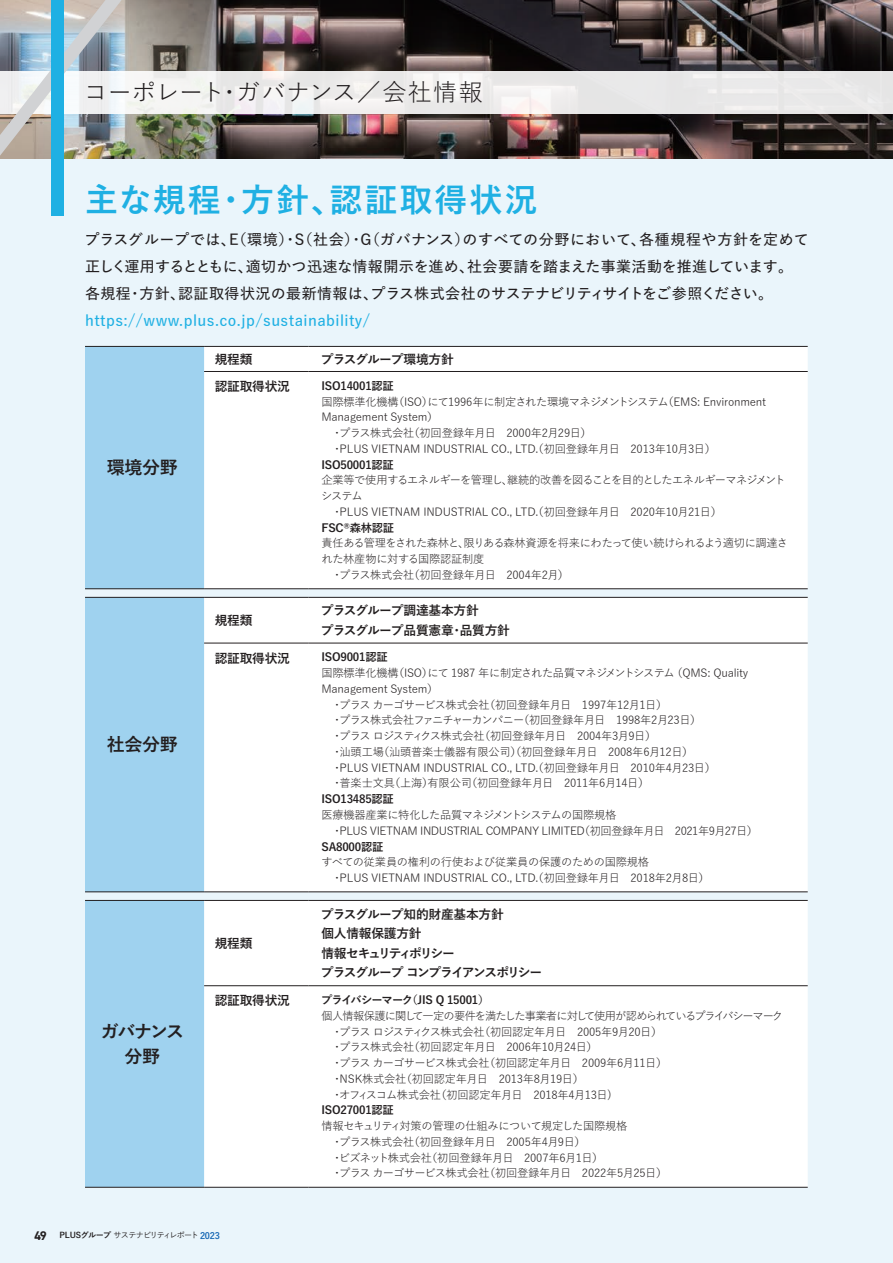
<style>
.page{position:relative;width:893px;height:1263px;background:#fff}
.page>*{position:absolute;margin:0;border:0;box-sizing:border-box;transform-origin:0 0}
.t1{font:700 33px "Yu Go Pr 6 N";letter-spacing:.06em;color:#1fb0e3}
.t2{font:24px "Yu Go Pr 6 N";letter-spacing:.005em;color:#231f20}
.本文{font:700 18px "Yu Go Pr 6 N";letter-spacing:-.02em;color:#231f20}
.t3{font:600 15px/27px "Yu Go Pr 6 N";letter-spacing:.015em;color:#231f20}
.t4{font:600 15px "Yu Go Pr 6 N";letter-spacing:.03em;color:#1fb0e3}
.本文-2{font:700 12.75px "Yu Go Pr 6 N";letter-spacing:-.02em;color:#231f20}
.本文-3{font:700 12.75px "Yu Go Pr 6 N";letter-spacing:-.105em;color:#231f20}
.本文-4{font:700 12.75px "Yu Go Pr 6 N";letter-spacing:-.15em;color:#231f20}
.本文-5{font:700 12.75px "Yu Go Pr 6 N";letter-spacing:-.06em;color:#231f20}
.本文-6{font:11.25px/15.8px "Yu Go Pr 6 N";letter-spacing:-.02em;color:#231f20}
.本文-7{font:11.25px "Yu Go Pr 6 N";letter-spacing:-.04em;color:#231f20}
.本文-8{font:11.25px "Yu Go Pr 6 N";letter-spacing:-.045em;color:#231f20}
.本文-9{font:700 11.25px "Yu Go Pr 6 N";letter-spacing:-.02em;color:#231f20}
.本文-10{font:11.25px/15.8px "Yu Go Pr 6 N";letter-spacing:-.07em;color:#231f20}
.本文-11{font:11.25px "Yu Go Pr 6 N";letter-spacing:-.095em;color:#231f20}
.本文-12{font:700 11.25px "Yu Go Pr 6 N";letter-spacing:-.065em;color:#231f20}
.t5{font:500 8.1px "Yu Go Pr 6 N";letter-spacing:-.11em;color:#231f20}
.s1{font-family:"DIN Next LT Pro";font-weight:700;font-size:12.75px}
.s2{font-weight:700}
.s3{font-weight:700;font-size:9px;color:#1768b4}
</style>
<div class="page">
<div style="left:0;top:159px;width:893px;height:1104px;background:#eaf5fb"></div>
<img style="left:0;top:0;width:893px;height:159px">
<div style="left:0;top:71px;width:893px;height:42px;background:linear-gradient(to bottom,#ececeb,#eeeded)"></div>
<img style="left:0;top:0;width:122px;height:156px">
<div style="left:51px;top:0;width:13px;height:216px;background:#1fb0e3"></div>
<div style="left:85px;top:346px;width:119px;height:243px;background:#9fd2ef"></div>
<div style="left:205px;top:347px;width:603px;height:241px;background:#fff"></div>
<hr style="left:204px;top:371px;width:105px;height:1px;background:#231f20">
<hr style="left:309px;top:371px;width:499px;height:1px;background:#231f20">
<hr style="left:85px;top:346px;width:119px;height:1px;background:#231f20">
<hr style="left:85px;top:588px;width:119px;height:1px;background:#231f20">
<hr style="left:204px;top:346px;width:105px;height:1px;background:#231f20">
<hr style="left:309px;top:346px;width:499px;height:1px;background:#231f20">
<hr style="left:204px;top:588px;width:105px;height:1px;background:#231f20">
<hr style="left:309px;top:588px;width:499px;height:1px;background:#231f20">
<div style="left:85px;top:597px;width:119px;height:295px;background:#9fd2ef"></div>
<div style="left:204px;top:598px;width:604px;height:293px;background:#fff"></div>
<hr style="left:204px;top:643px;width:105px;height:1px;background:#231f20">
<hr style="left:309px;top:643px;width:499px;height:1px;background:#231f20">
<hr style="left:85px;top:597px;width:119px;height:1px;background:#231f20">
<hr style="left:85px;top:891px;width:119px;height:1px;background:#231f20">
<hr style="left:204px;top:597px;width:105px;height:1px;background:#231f20">
<hr style="left:309px;top:597px;width:499px;height:1px;background:#231f20">
<hr style="left:204px;top:891px;width:105px;height:1px;background:#231f20">
<hr style="left:309px;top:891px;width:499px;height:1px;background:#231f20">
<div style="left:85px;top:900px;width:119px;height:287px;background:#9fd2ef"></div>
<div style="left:204px;top:901px;width:604px;height:286px;background:#fff"></div>
<hr style="left:204px;top:985px;width:105px;height:1px;background:#231f20">
<hr style="left:309px;top:985px;width:499px;height:1px;background:#231f20">
<hr style="left:85px;top:900px;width:119px;height:1px;background:#231f20">
<hr style="left:85px;top:1187px;width:119px;height:1px;background:#231f20">
<hr style="left:204px;top:900px;width:105px;height:1px;background:#231f20">
<hr style="left:309px;top:900px;width:499px;height:1px;background:#231f20">
<hr style="left:204px;top:1187px;width:105px;height:1px;background:#231f20">
<hr style="left:309px;top:1187px;width:499px;height:1px;background:#231f20">
<p class="t2" style="left:84px;top:71px;width:401px">コーポレート・ガバナンス／会社情報</p>
<p class="t1" style="left:85px;top:181px;width:454px">主な規程・方針、認証取得状況</p>
<p class="t3" style="left:84px;top:224px;width:726px">プラスグループでは、E（環境）・S（社会）・G（ガバナンス）のすべての分野において、各種規程や方針を定めて正しく運用するとともに、適切かつ迅速な情報開示を進め、社会要請を踏まえた事業活動を推進しています。</p>
<p class="t3" style="left:85px;top:278px;width:690px">各規程・方針、認証取得状況の最新情報は、プラス株式会社のサステナビリティサイトをご参照ください。</p>
<p class="t4" style="left:85px;top:307px;width:287px">https://www.plus.co.jp/sustainability/</p>
<p class="本文" style="left:107px;top:458px;width:72px">環境分野</p>
<p class="本文" style="left:107px;top:735px;width:72px">社会分野</p>
<p class="本文" style="left:101px;top:1021px;width:85px">ガバナンス</p>
<p class="本文" style="left:125px;top:1047px;width:37px">分野</p>
<p class="本文-2" style="left:215px;top:352px;width:39px">規程類</p>
<p class="本文-5" style="left:321px;top:352px;width:134px">プラスグループ環境方針</p>
<p class="本文-2" style="left:215px;top:379px;width:77px">認証取得状況</p>
<p class="本文-9" style="left:321px;top:379px;width:74px">ISO14001認証</p>
<p class="本文-6" style="left:321px;top:392px;width:446px">国際標準化機構（ISO）にて1996年に制定された環境マネジメントシステム（EMS: Environment<br>Management System）</p>
<p class="本文-6" style="left:331px;top:424px;width:262px">・プラス株式会社（初回登録年月日　2000年2月29日）</p>
<p class="本文-6" style="left:331px;top:439px;width:386px">・PLUS VIETNAM INDUSTRIAL CO., LTD.（初回登録年月日　2013年10月3日）</p>
<p class="本文-9" style="left:321px;top:458px;width:74px">ISO50001認証</p>
<p class="本文-10" style="left:321px;top:471px;width:466px">企業等で使用するエネルギーを管理し、継続的改善を図ることを目的としたエネルギーマネジメントシステム</p>
<p class="本文-6" style="left:331px;top:502px;width:392px">・PLUS VIETNAM INDUSTRIAL CO., LTD.（初回登録年月日　2020年10月21日）</p>
<p class="本文-9" style="left:321px;top:521px;width:74px">FSC®森林認証</p>
<p class="本文-6" style="left:321px;top:534px;width:468px">責任ある管理をされた森林と、限りある森林資源を将来にわたって使い続けられるよう適切に調達された林産物に対する国際認証制度</p>
<p class="本文-6" style="left:331px;top:565px;width:239px">・プラス株式会社（初回登録年月日　2004年2月）</p>
<p class="本文-2" style="left:215px;top:613px;width:39px">規程類</p>
<p class="本文-2" style="left:321px;top:603px;width:159px">プラスグループ調達基本方針</p>
<p class="本文-2" style="left:321px;top:623px;width:190px">プラスグループ品質憲章・品質方針</p>
<p class="本文-2" style="left:215px;top:651px;width:77px">認証取得状況</p>
<p class="本文-9" style="left:321px;top:651px;width:68px">ISO9001認証</p>
<p class="本文-6" style="left:321px;top:664px;width:428px">国際標準化機構（ISO）にて 1987 年に制定された品質マネジメントシステム （QMS: Quality<br>Management System）</p>
<p class="本文-7" style="left:331px;top:694px;width:337px">・プラス カーゴサービス株式会社（初回登録年月日　1997年12月1日）</p>
<p class="本文-8" style="left:331px;top:710px;width:371px">・プラス株式会社ファニチャーカンパニー（初回登録年月日　1998年2月23日）</p>
<p class="本文-7" style="left:331px;top:726px;width:326px">・プラス ロジスティクス株式会社（初回登録年月日　2004年3月9日）</p>
<p class="本文-6" style="left:331px;top:742px;width:364px">・汕頭工場（汕頭普楽士儀器有限公司）（初回登録年月日　2008年6月12日）</p>
<p class="本文-6" style="left:331px;top:758px;width:386px">・PLUS VIETNAM INDUSTRIAL CO., LTD.（初回登録年月日　2010年4月23日）</p>
<p class="本文-6" style="left:331px;top:774px;width:319px">・普楽士文具（上海）有限公司（初回登録年月日　2011年6月14日）</p>
<p class="本文-9" style="left:321px;top:793px;width:74px">ISO13485認証</p>
<p class="本文-8" style="left:321px;top:804px;width:296px">医療機器産業に特化した品質マネジメントシステムの国際規格</p>
<p class="本文-7" style="left:331px;top:820px;width:428px">・PLUS VIETNAM INDUSTRIAL COMPANY LIMITED（初回登録年月日　2021年9月27日）</p>
<p class="本文-9" style="left:321px;top:840px;width:63px">SA8000認証</p>
<p class="本文-6" style="left:321px;top:853px;width:329px">すべての従業員の権利の行使および従業員の保護のための国際規格</p>
<p class="本文-6" style="left:331px;top:868px;width:380px">・PLUS VIETNAM INDUSTRIAL CO., LTD.（初回登録年月日　2018年2月8日）</p>
<p class="本文-2" style="left:215px;top:936px;width:39px">規程類</p>
<p class="本文-2" style="left:321px;top:907px;width:184px">プラスグループ知的財産基本方針</p>
<p class="本文-2" style="left:321px;top:926px;width:102px">個人情報保護方針</p>
<p class="本文-4" style="left:321px;top:946px;width:135px">情報セキュリティポリシー</p>
<p class="本文-3" style="left:321px;top:965px;width:223px">プラスグループ コンプライアンスポリシー</p>
<p class="本文-2" style="left:215px;top:993px;width:77px">認証取得状況</p>
<p class="本文-12" style="left:321px;top:994px;width:170px">プライバシーマーク（JIS Q 15001）</p>
<p class="本文-11" style="left:321px;top:1005px;width:463px">個人情報保護に関して一定の要件を満たした事業者に対して使用が認められているプライバシーマーク</p>
<p class="本文-7" style="left:331px;top:1021px;width:332px">・プラス ロジスティクス株式会社（初回認定年月日　2005年9月20日）</p>
<p class="本文-6" style="left:331px;top:1038px;width:268px">・プラス株式会社（初回認定年月日　2006年10月24日）</p>
<p class="本文-7" style="left:331px;top:1052px;width:337px">・プラス カーゴサービス株式会社（初回認定年月日　2009年6月11日）</p>
<p class="本文-6" style="left:331px;top:1069px;width:254px">・NSK株式会社（初回認定年月日　2013年8月19日）</p>
<p class="本文-6" style="left:331px;top:1085px;width:282px">・オフィスコム株式会社（初回認定年月日　2018年4月13日)</p>
<p class="本文-9" style="left:321px;top:1104px;width:74px">ISO27001認証</p>
<p class="本文-6" style="left:321px;top:1117px;width:307px">情報セキュリティ対策の管理の仕組みについて規定した国際規格</p>
<p class="本文-6" style="left:331px;top:1132px;width:256px">・プラス株式会社（初回登録年月日　2005年4月9日）</p>
<p class="本文-6" style="left:331px;top:1148px;width:274px">・ビズネット株式会社（初回登録年月日　2007年6月1日）</p>
<p class="本文-7" style="left:331px;top:1163px;width:337px">・プラス カーゴサービス株式会社（初回登録年月日　2022年5月25日）</p>
<p class="t5" style="left:34px;top:1228px;width:188px"><span class="s1">49</span> <span class="s2">PLUSグループ</span> サステナビリティレポート <span class="s3">2023</span></p>
</div>
